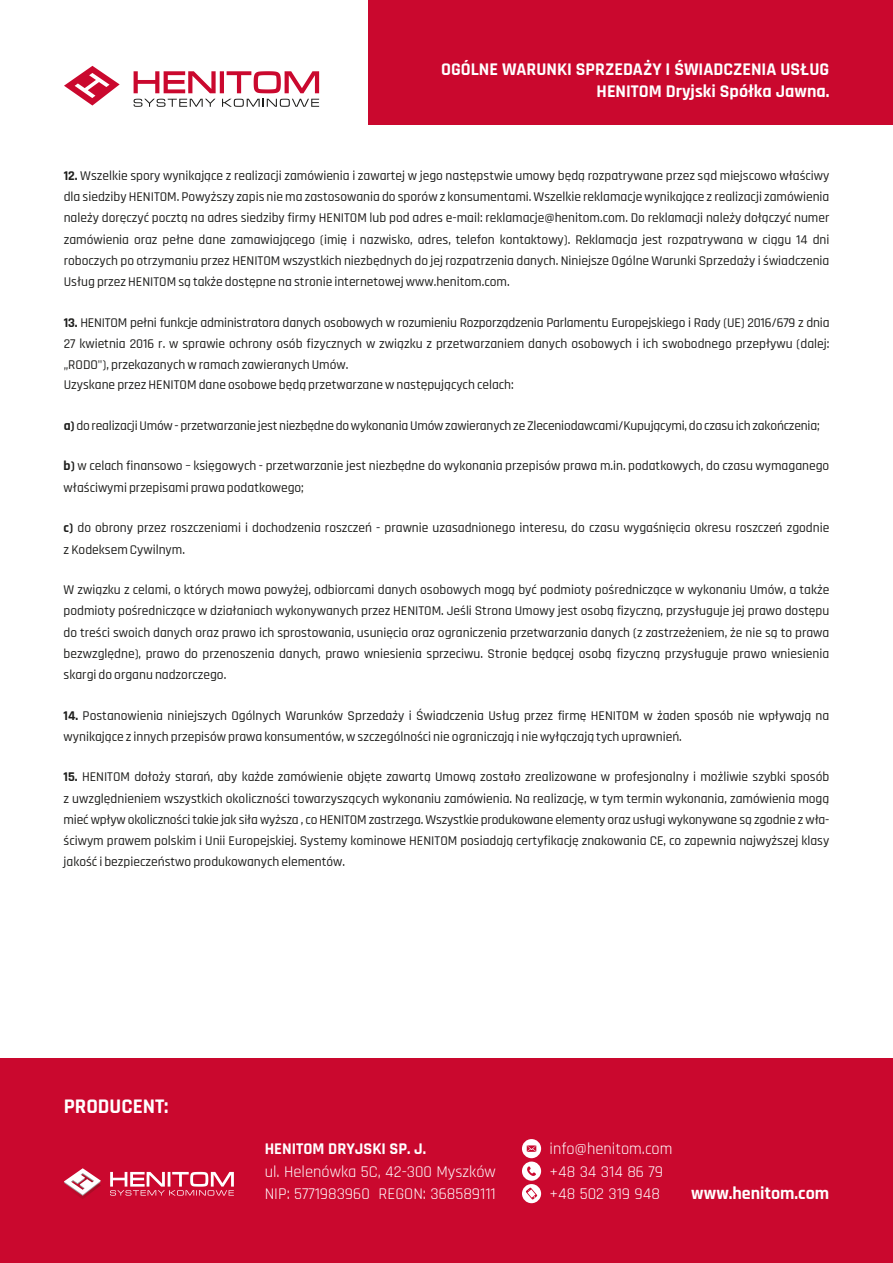
<style>
.page{position:relative;width:893px;height:1263px;background:#fff}
.page>*{position:absolute;margin:0;border:0;box-sizing:border-box;transform-origin:0 0}
.t1{font:700 21px "Rajdhani";color:#fff}
.t2{font:700 18px/21.6px "Rajdhani";color:#fff;text-align:right}
.t3{font:16.5px/22.5px "Rajdhani";color:#fff}
.t4{font:700 16.5px "Rajdhani";color:#fff}
.t5{font:500 13.5px/21.3px "Rajdhani";color:#1d1d1b}
.s1{font-weight:700}
</style>
<div class="page">
<div style="left:368px;top:0;width:525px;height:125px;background:#ca082e"></div>
<svg style="left:134px;top:71px;width:185px;height:22px"></svg>
<svg style="left:222px;top:99px;width:97px;height:8px"></svg>
<svg style="left:134px;top:99px;width:81px;height:8px"></svg>
<svg style="left:64px;top:66px;width:56px;height:40px"></svg>
<div style="left:0;top:1059px;width:893px;height:204px;background:#ca082e"></div>
<svg style="left:522px;top:1139px;width:19px;height:64px"></svg>
<svg style="left:64px;top:1168px;width:170px;height:31px"></svg>
<h2 class="t2" style="left:441px;top:60px;width:390px">OGÓLNE WARUNKI SPRZEDAŻY I ŚWIADCZENIA USŁUG<br>HENITOM Dryjski Spółka Jawna.</h2>
<p class="t5" style="left:64px;top:166px;width:767px;text-align:justify"><span class="s1">12.</span> Wszelkie spory wynikające z realizacji zamówienia i zawartej w jego następstwie umowy będą rozpatrywane przez sąd miejscowo właściwy dla siedziby HENITOM. Powyższy zapis nie ma zastosowania do sporów z konsumentami. Wszelkie reklamacje wynikające z realizacji zamówienia należy doręczyć pocztą na adres siedziby firmy HENITOM lub pod adres e-mail: reklamacje@henitom.com. Do reklamacji należy dołączyć numer zamówienia oraz pełne dane zamawiającego (imię i nazwisko, adres, telefon kontaktowy). Reklamacja jest rozpatrywana w ciągu 14 dni roboczych po otrzymaniu przez HENITOM wszystkich niezbędnych do jej rozpatrzenia danych. Niniejsze Ogólne Warunki Sprzedaży i świadczenia Usług przez HENITOM są także dostępne na stronie internetowej www.henitom.com.</p>
<p class="t5" style="left:64px;top:313px;width:767px;line-height:20.9px"><span class="s1">13.</span> HENITOM pełni funkcje administratora danych osobowych w rozumieniu Rozporządzenia Parlamentu Europejskiego i Rady (UE) 2016/679 z dnia 27 kwietnia 2016 r. w sprawie ochrony osób fizycznych w związku z przetwarzaniem danych osobowych i ich swobodnego przepływu (dalej: „RODO"), przekazanych w ramach zawieranych Umów.<br>Uzyskane przez HENITOM dane osobowe będą przetwarzane w następujących celach:</p>
<p class="t5" style="left:64px;top:416px;width:757px"><span class="s1">a)</span> do realizacjiUmów-przetwarzanie jestniezbędnedowykonaniaUmówzawieranychze Zleceniodawcami/Kupującymi,do czasuichzakończenia;</p>
<p class="t5" style="left:64px;top:456px;width:767px"><span class="s1">b)</span> w celach finansowo – księgowych - przetwarzanie jest niezbędne do wykonania przepisów prawa m.in. podatkowych, do czasu wymaganego właściwymi przepisami prawa podatkowego;</p>
<p class="t5" style="left:64px;top:518px;width:767px"><span class="s1">c)</span> do obrony przez roszczeniami i dochodzenia roszczeń - prawnie uzasadnionego interesu, do czasu wygaśnięcia okresu roszczeń zgodnie z Kodeksem Cywilnym.</p>
<p class="t5" style="left:64px;top:580px;width:767px;text-align:justify">W związku z celami, o których mowa powyżej, odbiorcami danych osobowych mogą być podmioty pośredniczące w wykonaniu Umów, a także podmioty pośredniczące w działaniach wykonywanych przez HENITOM. Jeśli Strona Umowy jest osobą fizyczną, przysługuje jej prawo dostępu do treści swoich danych oraz prawo ich sprostowania, usunięcia oraz ograniczenia przetwarzania danych (z zastrzeżeniem, że nie są to prawa bezwzględne), prawo do przenoszenia danych, prawo wniesienia sprzeciwu. Stronie będącej osobą fizyczną przysługuje prawo wniesienia skargi do organu nadzorczego.</p>
<p class="t5" style="left:64px;top:705px;width:767px"><span class="s1">14.</span> Postanowienia niniejszych Ogólnych Warunków Sprzedaży i Świadczenia Usług przez firmę HENITOM w żaden sposób nie wpływają na wynikające z innych przepisów prawa konsumentów, w szczególności nie ograniczają i nie wyłączają tych uprawnień.</p>
<p class="t5" style="left:64px;top:767px;width:767px;text-align:justify"><span class="s1">15.</span> HENITOM dołoży starań, aby każde zamówienie objęte zawartą Umową zostało zrealizowane w profesjonalny i możliwie szybki sposób z uwzględnieniem wszystkich okoliczności towarzyszących wykonaniu zamówienia. Na realizację, w tym termin wykonania, zamówienia mogą mieć wpływ okoliczności takie jak siła wyższa , co HENITOM zastrzega. Wszystkie produkowane elementy oraz usługi wykonywane są zgodnie z wła&shy;ściwym prawem polskim i Unii Europejskiej. Systemy kominowe HENITOM posiadają certyfikację znakowania CE, co zapewnia najwyższej klasy jakość i bezpieczeństwo produkowanych elementów.</p>
<h1 class="t1" style="left:64px;top:1097px;width:106px">PRODUCENT:</h1>
<p class="t4" style="left:265px;top:1142px;width:163px">HENITOM DRYJSKI SP. J.</p>
<p class="t3" style="left:265px;top:1161px;width:233px">ul. Helenówka 5C, 42-300 Myszków<br>NIP: 5771983960 REGON: 368589111</p>
<p class="t3" style="left:550px;top:1139px;width:124px">info@henitom.com +48 34 314 86 79 +48 502 319 948</p>
<h2 class="t2" style="left:691px;top:1184px;width:139px">www.henitom.com</h2>
</div>
